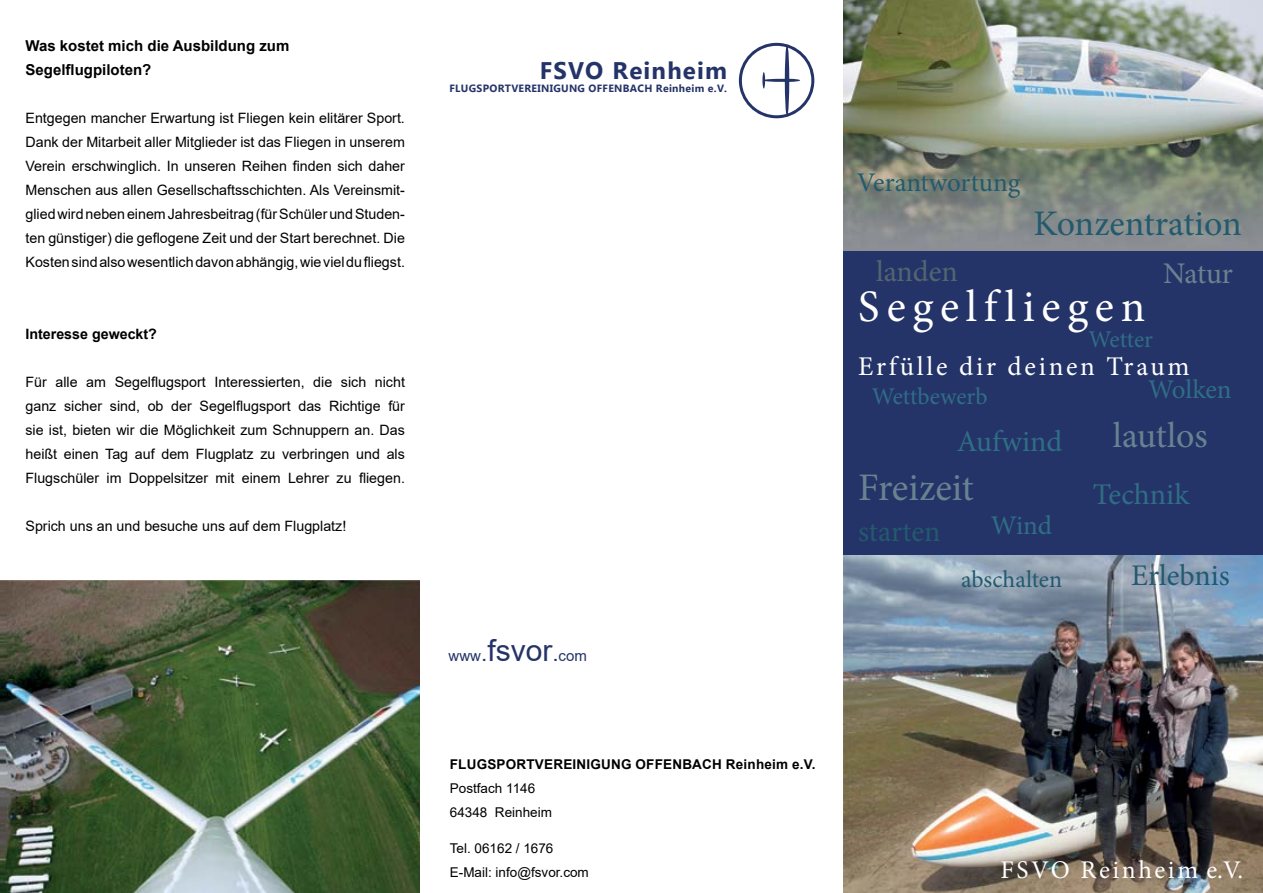
<style>
.page{position:relative;width:1263px;height:893px;background:#fff}
.page>*{position:absolute;margin:0;border:0;box-sizing:border-box;transform-origin:0 0}
.t1{font:45px "Minion Pro";letter-spacing:.15em;color:#fff}
.t2{font:39px "Minion Pro";color:#688390}
.t3{font:36px "Minion Pro";color:#225a6e}
.t4{font:36px "Minion Pro";color:#688390}
.t5{font:30px "Minion Pro";letter-spacing:-.005em;color:#225a6e}
.t6{font:30px "Minion Pro";color:#2f6e85}
.t7{font:30px "Minion Pro";color:#536670}
.t8{font:30px "Minion Pro";letter-spacing:-.015em;color:#688390}
.t9{font:27px "Minion Pro";letter-spacing:.1em;color:#fff}
.t10{font:27px "Minion Pro";letter-spacing:-.01em;color:#225a6e}
.t11{font:27px "Minion Pro";letter-spacing:-.005em;color:#2f6e85}
.t12{font:25.5px "Minion Pro";letter-spacing:.1em;color:#fff}
.t13{font:24px "Minion Pro";color:#2f6e85}
.t14{font:700 24px "Microsoft Tai Le";letter-spacing:.05em;color:#253468}
.t15{font:24px "Minion Pro";letter-spacing:-.005em;color:#225a6e}
.t16{font:700 15px/24px "Arial";color:#000}
.t17{font:15px "Arial";color:#253468}
.t18{font:14.25px/24px "Arial";color:#000;text-align:justify}
.t19{font:700 14.25px "Arial";color:#000}
.t20{font:13.5px/24px "Arial";color:#000}
.t21{font:700 13.5px "Arial";letter-spacing:.015em;color:#000}
.t22{font:700 10.5px "Microsoft Tai Le";letter-spacing:.03em;color:#253468}
.s1{font-size:22.5px}
.s2{font-size:30px}
</style>
<div class="page">
<img style="left:843px;top:555px;width:420px;height:338px">
<div style="left:843px;top:247px;width:420px;height:308px;background:#253468"></div>
<img style="left:0;top:580px;width:420px;height:313px">
<img style="left:843px;top:0;width:420px;height:251px">
<svg style="left:739px;top:43px;width:75px;height:75px"></svg>
<p class="t16" style="left:26px;top:34px;width:265px">Was kostet mich die Ausbildung zum<br>Segelflugpiloten?</p>
<p class="t18" style="left:26px;top:106px;width:381px">Entgegen mancher Erwartung ist Fliegen kein elitärer Sport.<br>Dank der Mitarbeit aller Mitglieder ist das Fliegen in unserem Verein erschwinglich. In unseren Reihen finden sich daher Menschen aus allen Gesellschaftsschichten. Als Vereinsmit&shy;glied wird neben einem Jahresbeitrag (für Schüler und Studen&shy;ten günstiger) die geflogene Zeit und der Start berechnet. Die Kosten sind also wesentlich davon abhängig, wie viel du fliegst.</p>
<p class="t19" style="left:26px;top:324px;width:133px">Interesse geweckt?</p>
<p class="t18" style="left:26px;top:370px;width:381px">Für alle am Segelflugsport Interessierten, die sich nicht ganz sicher sind, ob der Segelflugsport das Richtige für sie ist, bieten wir die Möglichkeit zum Schnuppern an. Das heißt einen Tag auf dem Flugplatz zu verbringen und als Flugschüler im Doppelsitzer mit einem Lehrer zu fliegen.</p>
<p class="t18" style="left:26px;top:514px;width:322px">Sprich uns an und besuche uns auf dem Flugplatz!</p>
<h3 class="t14" style="left:540px;top:57px;width:189px">FSVO Reinheim</h3>
<p class="t22" style="left:449px;top:82px;width:279px">FLUGSPORTVEREINIGUNG OFFENBACH Reinheim e.V.</p>
<p class="t17" style="left:449px;top:645px;width:140px">www<span class="s1">.</span><span class="s2">fsvor</span><span class="s1">.</span>com</p>
<p class="t21" style="left:450px;top:755px;width:367px">FLUGSPORTVEREINIGUNG OFFENBACH Reinheim e.V.</p>
<p class="t20" style="left:450px;top:776px;width:104px">Postfach 1146<br>64348 Reinheim</p>
<p class="t20" style="left:450px;top:836px;width:140px">Tel. 06162 / 1676<br>E-Mail: info@fsvor.com</p>
<h3 class="t10" style="left:857px;top:165px;width:165px">Verantwortung</h3>
<h3 class="t7" style="left:876px;top:252px;width:83px">landen</h3>
<h3 class="t3" style="left:1033px;top:199px;width:210px">Konzentration</h3>
<h3 class="t8" style="left:1163px;top:254px;width:72px">Natur</h3>
<h1 class="t1" style="left:858px;top:276px;width:289px">Segelfliegen</h1>
<h3 class="t9" style="left:858px;top:348px;width:333px">Erfülle dir deinen Traum</h3>
<h3 class="t13" style="left:1089px;top:323px;width:66px">Wetter</h3>
<h3 class="t13" style="left:872px;top:381px;width:117px">Wettbewerb</h3>
<h3 class="t11" style="left:1148px;top:371px;width:85px">Wolken</h3>
<h3 class="t6" style="left:957px;top:422px;width:107px">Aufwind</h3>
<h3 class="t4" style="left:1113px;top:412px;width:96px">lautlos</h3>
<h2 class="t2" style="left:858px;top:462px;width:117px">Freizeit</h2>
<h3 class="t5" style="left:858px;top:511px;width:84px">starten</h3>
<h3 class="t11" style="left:991px;top:507px;width:63px">Wind</h3>
<h3 class="t15" style="left:961px;top:563px;width:103px">abschalten</h3>
<h3 class="t6" style="left:1093px;top:475px;width:98px">Technik</h3>
<h3 class="t5" style="left:1131px;top:556px;width:100px">Erlebnis</h3>
<h3 class="t12" style="left:1000px;top:852px;width:244px">FSVO Reinheim e.V.</h3>
</div>
